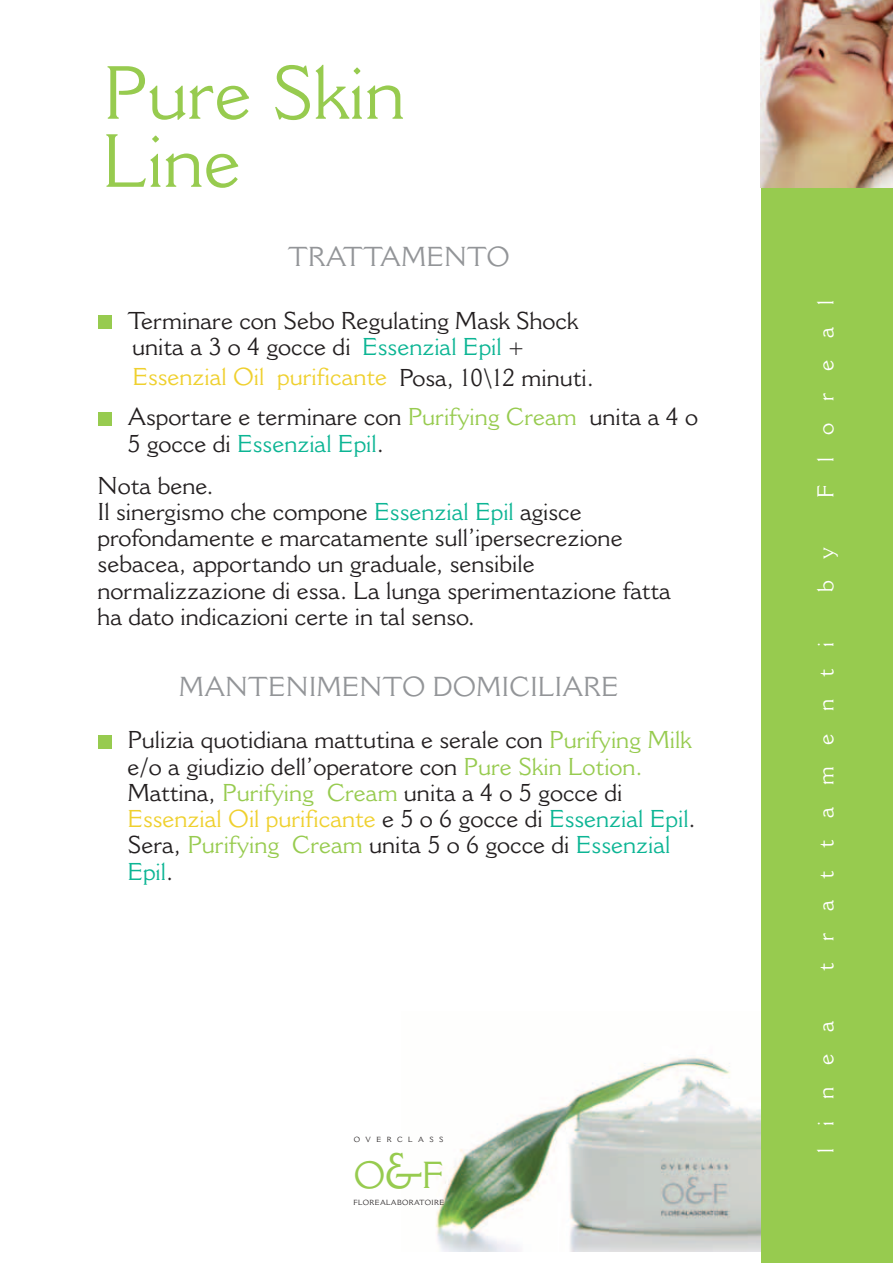
<style>
.page{position:relative;width:893px;height:1263px;background:#fff}
.page>*{position:absolute;margin:0;border:0;box-sizing:border-box;transform-origin:0 0}
.t1{font:73.95px/68.1px "Cantoria";color:#97cb4f}
.t2{font:37.05px "Cantoria";color:#97cb4f}
.t3{font:27px "Cantoria";color:#939598}
.t4{font:24px/26.2px "Cantoria";color:#231f20}
.t5{font:22.5px "Cantoria";letter-spacing:.975em;color:#fff}
.t6{font:7.35px "Cantoria";letter-spacing:.055em;color:#231f20}
.t7{font:7.35px "Cantoria";letter-spacing:.76em;color:#231f20}
.s1{color:#0cb594}
.s2{color:#efd02e}
.s3{color:#97cb4f}
.s4{font-size:48.6px}
</style>
<div class="page">
<img style="left:436px;top:1057px;width:325px;height:194px">
<div style="left:761px;top:0;width:132px;height:1263px;background:#97cb4f"></div>
<div style="left:98px;top:315px;width:14px;height:14px;background:#97cb4f"></div>
<div style="left:98px;top:412px;width:14px;height:13px;background:#97cb4f"></div>
<div style="left:98px;top:735px;width:14px;height:13px;background:#97cb4f"></div>
<img style="left:761px;top:0;width:132px;height:188px">
<h1 class="t1" style="left:103px;top:59px;width:304px">Pure Skin<br>Line</h1>
<p class="t3" style="left:288px;top:241px;width:224px">TRATTAMENTO</p>
<p class="t4" style="left:127px;top:307px;width:452px;line-height:26.8px">Terminare con Sebo Regulating Mask Shock unita a 3 o 4 gocce di <span class="s1">Essenzial Epil</span> +</p>
<p class="t4" style="left:127px;top:357px;width:572px;line-height:39.9px"><span class="s2">Essenzial Oil purificante</span> Posa, 10\12 minuti.<br>Asportare e terminare con <span class="s3">Purifying Cream</span> unita a 4 o</p>
<p class="t4" style="left:98px;top:422px;width:288px;line-height:42px;text-indent:30px">5 gocce di <span class="s1">Essenzial Epil</span>.<br>Nota bene.</p>
<p class="t4" style="left:98px;top:498px;width:575px">Il sinergismo che compone <span class="s1">Essenzial Epil</span> agisce profondamente e marcatamente sull’ipersecrezione sebacea, apportando un graduale, sensibile normalizzazione di essa. La lunga sperimentazione fatta ha dato indicazioni certe in tal senso.</p>
<p class="t3" style="left:179px;top:670px;width:441px">MANTENIMENTO DOMICILIARE</p>
<p class="t4" style="left:127px;top:727px;width:570px">Pulizia quotidiana mattutina e serale con <span class="s3">Purifying Milk </span>e/o a giudizio dell’operatore con <span class="s3">Pure Skin Lotion.<br></span>Mattina, <span class="s3">Purifying Cream</span> unita a 4 o 5 gocce di <span class="s2">Essenzial Oil purificante</span> e 5 o 6 gocce di <span class="s1">Essenzial Epil</span>.<br>Sera, <span class="s3">Purifying Cream</span> unita 5 o 6 gocce di <span class="s1">Essenzial Epil</span>.</p>
<p class="t7" style="left:354px;top:1135px;width:91px">OVERCLASS</p>
<h2 class="t2" style="left:354px;top:1152px;width:92px">O<span class="s4">&amp;</span>F</h2>
<p class="t6" style="left:353px;top:1198px;width:92px">FLOREALABORATOIRE</p>
<p class="t5" style="left:812px;top:498px;width:199px;rotate:-90deg">Floreal</p>
<p class="t5" style="left:812px;top:592px;width:46px;rotate:-90deg">b y</p>
<p class="t5" style="left:812px;top:971px;width:331px;rotate:-90deg">trattamenti</p>
<p class="t5" style="left:812px;top:1153px;width:134px;rotate:-90deg">linea</p>
</div>
